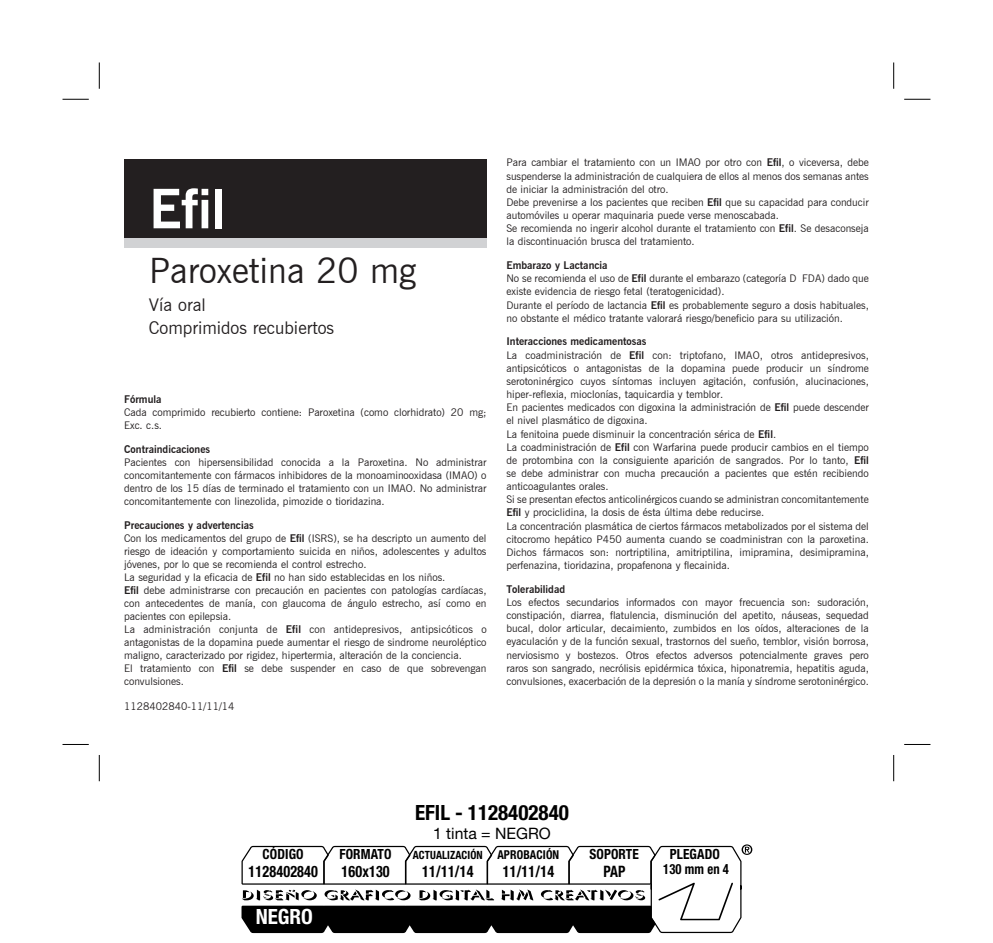
<style>
.page{position:relative;width:993px;height:943px;background:#fff}
.page>*{position:absolute;margin:0;border:0;box-sizing:border-box;transform-origin:0 0}
.Nombre_del_Producto{font:700 54.25px "News Gothic BT";color:#fff}
.Principio_Activo__2{font:35px "News Gothic BT";color:#231f20}
.t1{font:700 condensed 21px "Helvetica Neue LT Std";color:#000}
.t2{font:700 condensed 21px "Helvetica Neue LT Std";color:#fff}
.Vía_de_administració{font:17.5px "News Gothic BT";color:#231f20}
.t3{font:700 condensed 15.75px "Helvetica Neue LT Std";letter-spacing:.01em;color:#000;scale:.9 1}
.t4{font:15.75px "Helvetica Neue LT Std";color:#000}
.t5{font:700 condensed 14px "Helvetica Neue LT Std";letter-spacing:.01em;color:#000;scale:.95 1}
.t6{font:700 condensed 14px "Helvetica Neue LT Std";letter-spacing:.01em;color:#000;scale:.9 1}
.t7{font:700 condensed 11.38px "Helvetica Neue LT Std";letter-spacing:.01em;color:#000;scale:.95 1}
.Cuerpo_de_Texto{font:10.5px/13.1px "News Gothic BT";color:#231f20;text-align:justify}
.Subtítulos{font:700 10.5px "News Gothic BT";color:#231f20}
.s1{font-weight:700}
.s2{font-size:12.25px}
</style>
<div class="page">
<div style="left:124px;top:159px;width:362px;height:79px;background:#231f20"></div>
<div style="left:124px;top:238px;width:362px;height:10px;background:#d1d2d4"></div>
<svg style="left:241px;top:844px;width:511px;height:89px"></svg>
<svg style="left:62px;top:99px;width:27px;height:1px"></svg>
<svg style="left:904px;top:99px;width:26px;height:1px"></svg>
<svg style="left:62px;top:744px;width:27px;height:1px"></svg>
<svg style="left:904px;top:744px;width:26px;height:1px"></svg>
<svg style="left:99px;top:62px;width:1px;height:27px"></svg>
<svg style="left:99px;top:755px;width:1px;height:26px"></svg>
<svg style="left:893px;top:62px;width:1px;height:27px"></svg>
<svg style="left:893px;top:755px;width:1px;height:26px"></svg>
<p class="Nombre_del_Producto" style="left:149px;top:176px;width:78px">Efil</p>
<p class="Principio_Activo__2" style="left:149px;top:250px;width:268px">Paroxetina 20 mg</p>
<p class="Vía_de_administració" style="left:149px;top:294px;width:58px">Vía oral</p>
<p class="Vía_de_administració" style="left:149px;top:317px;width:187px">Comprimidos recubiertos</p>
<p class="Subtítulos" style="left:124px;top:393px;width:39px">Fórmula</p>
<p class="Cuerpo_de_Texto" style="left:124px;top:406px;width:364px">Cada comprimido recubierto contiene: Paroxetina (como clorhidrato) 20 mg;<br>Exc. c.s.</p>
<p class="Subtítulos" style="left:124px;top:443px;width:88px">Contraindicaciones</p>
<p class="Cuerpo_de_Texto" style="left:124px;top:456px;width:364px">Pacientes con hipersensibilidad conocida a la Paroxetina. No administrar concomitantemente con fármacos inhibidores de la monoaminooxidasa (IMAO) o dentro de los 15 días de terminado el tratamiento con un IMAO. No administrar concomitantemente con linezolida, pimozide o tioridazina.</p>
<p class="Subtítulos" style="left:124px;top:518px;width:131px">Precauciones y advertencias</p>
<p class="Cuerpo_de_Texto" style="left:124px;top:531px;width:364px">Con los medicamentos del grupo de <span class="s1">Efil</span> (ISRS), se ha descripto un aumento del riesgo de ideación y comportamiento suicida en niños, adolescentes y adultos jóvenes, por lo que se recomienda el control estrecho.</p>
<p class="Cuerpo_de_Texto" style="left:124px;top:570px;width:323px">La seguridad y la eficacia de <span class="s1">Efil</span> no han sido establecidas en los niños.</p>
<p class="Cuerpo_de_Texto" style="left:124px;top:583px;width:364px"><span class="s1">Efil</span> debe administrarse con precaución en pacientes con patologías cardíacas, con antecedentes de manía, con glaucoma de ángulo estrecho, así como en pacientes con epilepsia.</p>
<p class="Cuerpo_de_Texto" style="left:124px;top:622px;width:364px">La administración conjunta de <span class="s1">Efil</span> con antidepresivos, antipsicóticos o antagonistas de la dopamina puede aumentar el riesgo de sindrome neuroléptico maligno, caracterizado por rigidez, hipertermia, alteración de la conciencia.</p>
<p class="Cuerpo_de_Texto" style="left:124px;top:661px;width:364px">El tratamiento con <span class="s1">Efil</span> se debe suspender en caso de que sobrevengan convulsiones.</p>
<p class="Cuerpo_de_Texto" style="left:124px;top:699px;width:112px">1128402840-11/11/14</p>
<p class="Cuerpo_de_Texto" style="left:506px;top:156px;width:364px">Para cambiar el tratamiento con un IMAO por otro con <span class="s1">Efil</span>, o viceversa, debe suspenderse la administración de cualquiera de ellos al menos dos semanas antes de iniciar la administración del otro.</p>
<p class="Cuerpo_de_Texto" style="left:506px;top:195px;width:364px">Debe prevenirse a los pacientes que reciben <span class="s1">Efil</span> que su capacidad para conducir automóviles u operar maquinaria puede verse menoscabada.</p>
<p class="Cuerpo_de_Texto" style="left:506px;top:222px;width:364px">Se recomienda no ingerir alcohol durante el tratamiento con <span class="s1">Efil</span>. Se desaconseja la discontinuación brusca del tratamiento.</p>
<p class="Subtítulos" style="left:506px;top:259px;width:103px">Embarazo y Lactancia</p>
<p class="Cuerpo_de_Texto" style="left:506px;top:272px;width:364px">No se recomienda el uso de <span class="s1">Efil</span> durante el embarazo (categoría D FDA) dado que existe evidencia de riesgo fetal (teratogenicidad).</p>
<p class="Cuerpo_de_Texto" style="left:506px;top:298px;width:364px">Durante el período de lactancia <span class="s1">Efil</span> es probablemente seguro a dosis habituales, no obstante el médico tratante valorará riesgo/beneficio para su utilización.</p>
<p class="Subtítulos" style="left:506px;top:335px;width:141px">Interacciones medicamentosas</p>
<p class="Cuerpo_de_Texto" style="left:506px;top:348px;width:364px">La coadministración de <span class="s1">Efil</span> con: triptofano, IMAO, otros antidepresivos, antipsicóticos o antagonistas de la dopamina puede producir un síndrome serotoninérgico cuyos síntomas incluyen agitación, confusión, alucinaciones, hiper-reflexia, mioclonías, taquicardia y temblor.</p>
<p class="Cuerpo_de_Texto" style="left:506px;top:401px;width:364px">En pacientes medicados con digoxina la administración de <span class="s1">Efil</span> puede descender el nivel plasmático de digoxina.</p>
<p class="Cuerpo_de_Texto" style="left:506px;top:427px;width:271px">La fenitoina puede disminuir la concentración sérica de <span class="s1">Efil</span>.</p>
<p class="Cuerpo_de_Texto" style="left:506px;top:440px;width:364px">La coadministración de <span class="s1">Efil</span> con Warfarina puede producir cambios en el tiempo de protombina con la consiguiente aparición de sangrados. Por lo tanto, <span class="s1">Efil </span>se debe administrar con mucha precaución a pacientes que estén recibiendo anticoagulantes orales.</p>
<p class="Cuerpo_de_Texto" style="left:506px;top:493px;width:364px">Si se presentan efectos anticolinérgicos cuando se administran concomitantemente<br><span class="s1">Efil</span> y prociclidina, la dosis de ésta última debe reducirse.</p>
<p class="Cuerpo_de_Texto" style="left:506px;top:519px;width:364px">La concentración plasmática de ciertos fármacos metabolizados por el sistema del citocromo hepático P450 aumenta cuando se coadministran con la paroxetina.<br>Dichos fármacos son: nortriptilina, amitriptilina, imipramina, desimipramina, perfenazina, tioridazina, propafenona y flecainida.</p>
<p class="Subtítulos" style="left:506px;top:582px;width:60px">Tolerabilidad</p>
<p class="Cuerpo_de_Texto" style="left:506px;top:595px;width:364px">Los efectos secundarios informados con mayor frecuencia son: sudoración, constipación, diarrea, flatulencia, disminución del apetito, náuseas, sequedad bucal, dolor articular, decaimiento, zumbidos en los oídos, alteraciones de la eyaculación y de la función sexual, trastornos del sueño, temblor, visión borrosa, nerviosismo y bostezos. Otros efectos adversos potencialmente graves pero raros son sangrado, necrólisis epidérmica tóxica, hiponatremia, hepatitis aguda, convulsiones, exacerbación de la depresión o la manía y síndrome serotoninérgico.</p>
<p class="t1" style="left:415px;top:799px;width:155px">EFIL - 1128402840</p>
<p class="t4" style="left:433px;top:823px;width:119px">1 tinta = NEGRO</p>
<p class="t5" style="left:262px;top:845px;width:45px">CÓDIGO</p>
<p class="t5" style="left:339px;top:845px;width:56px">FORMATO</p>
<p class="t7" style="left:412px;top:847px;width:156px">ACTUALIZACIÓN <span class="s2">APROBACIÓN</span></p>
<p class="t5" style="left:589px;top:845px;width:53px">SOPORTE</p>
<p class="t5" style="left:669px;top:845px;width:54px">PLEGADO</p>
<p class="t3" style="left:248px;top:861px;width:79px">1128402840</p>
<p class="t3" style="left:341px;top:861px;width:55px">160x130</p>
<p class="t3" style="left:422px;top:861px;width:58px">11/11/14</p>
<p class="t3" style="left:502px;top:861px;width:58px">11/11/14</p>
<p class="t3" style="left:603px;top:861px;width:26px">PAP</p>
<p class="t2" style="left:256px;top:903px;width:59px">NEGRO</p>
<p class="t6" style="left:663px;top:860px;width:75px">130 mm en 4</p>
</div>
